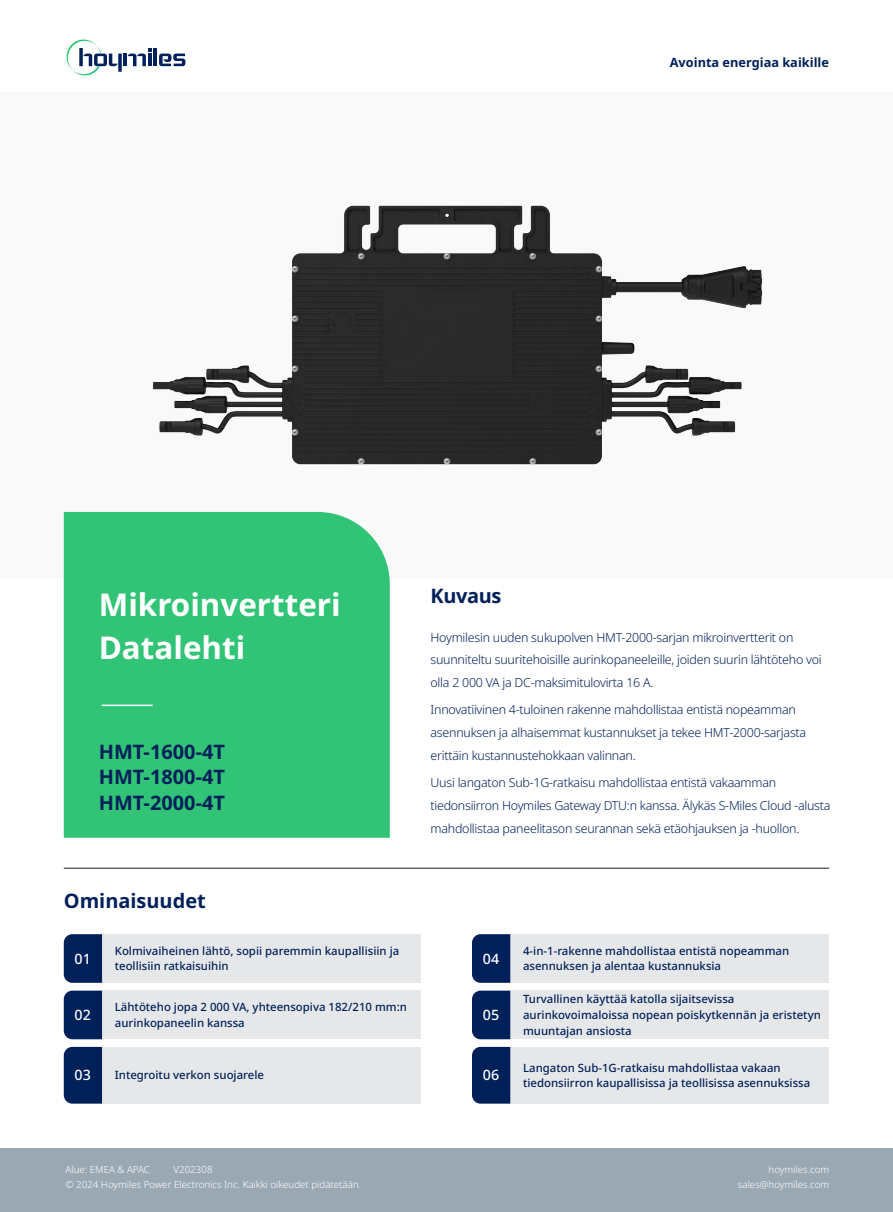
<style>
.page{position:relative;width:893px;height:1212px;background:#fff}
.page>*{position:absolute;margin:0;border:0;box-sizing:border-box;transform-origin:0 0}
.t1{font:700 31.35px/42.8px "Noto Sans";color:#fff}
.t2{font:700 19.95px "Noto Sans";color:#00205a}
.t3{font:500 14.25px "Noto Sans";color:#fff}
.t4{font:700 12.75px "Noto Sans";color:#00205a}
.t5{font:300 12.45px/22.8px "Noto Sans";letter-spacing:-.02em;color:#00205a}
.t6{font:500 11.4px/15.6px "Noto Sans";color:#00205a}
.t7{font:300 9.75px "Noto Sans";color:#fff}
</style>
<div class="page">
<div style="left:0;top:92px;width:893px;height:486px;background:#f9f9f9"></div>
<div style="left:64px;top:512px;width:326px;height:326px;background:#31c477"></div>
<div style="left:0;top:1148px;width:893px;height:64px;background:#9aa8b4"></div>
<hr style="left:64px;top:868px;width:765px;height:1px;background:#231f20">
<hr style="left:102px;top:704px;width:51px;height:2px;background:#fff">
<div style="left:102px;top:1047px;width:319px;height:56px;background:#e6e7e9"></div>
<div style="left:510px;top:1047px;width:319px;height:56px;background:#e6e7e9"></div>
<div style="left:102px;top:990px;width:319px;height:49px;background:#e6e7e9"></div>
<div style="left:510px;top:990px;width:319px;height:49px;background:#e6e7e9"></div>
<div style="left:102px;top:934px;width:319px;height:49px;background:#e6e7e9"></div>
<div style="left:510px;top:934px;width:319px;height:49px;background:#e6e7e9"></div>
<div style="left:64px;top:1047px;width:38px;height:56px;background:#00205a"></div>
<div style="left:472px;top:1047px;width:38px;height:56px;background:#00205a"></div>
<div style="left:64px;top:990px;width:38px;height:49px;background:#00205a"></div>
<div style="left:472px;top:990px;width:38px;height:49px;background:#00205a"></div>
<div style="left:64px;top:934px;width:38px;height:49px;background:#00205a"></div>
<div style="left:472px;top:934px;width:38px;height:49px;background:#00205a"></div>
<hr style="left:154px;top:48px;width:3px;height:18px;background:#00215c">
<svg style="left:159px;top:54px;width:26px;height:12px"></svg>
<svg style="left:66px;top:39px;width:85px;height:37px"></svg>
<img style="left:109px;top:205px;width:653px;height:336px">
<p class="t4" style="left:670px;top:53px;width:161px">Avointa energiaa kaikille</p>
<p class="t1" style="left:99px;top:584px;width:243px">Mikroinvertteri<br>Datalehti</p>
<p class="t2" style="left:99px;top:737px;width:128px">HMT-1600-4T</p>
<p class="t2" style="left:99px;top:763px;width:128px">HMT-1800-4T</p>
<p class="t2" style="left:99px;top:788px;width:128px">HMT-2000-4T</p>
<p class="t2" style="left:64px;top:887px;width:144px">Ominaisuudet</p>
<p class="t2" style="left:431px;top:581px;width:72px">Kuvaus</p>
<p class="t5" style="left:431px;top:626px;width:393px">Hoymilesin uuden sukupolven HMT-2000-sarjan mikroinvertterit on suunniteltu suuritehoisille aurinkopaneeleille, joiden suurin lähtöteho voi olla 2 000 VA ja DC-maksimitulovirta 16 A.</p>
<p class="t5" style="left:431px;top:699px;width:377px">Innovatiivinen 4-tuloinen rakenne mahdollistaa entistä nopeamman asennuksen ja alhaisemmat kustannukset ja tekee HMT-2000-sarjasta erittäin kustannustehokkaan valinnan.</p>
<p class="t5" style="left:431px;top:771px;width:401px">Uusi langaton Sub-1G-ratkaisu mahdollistaa entistä vakaamman tiedonsiirron Hoymiles Gateway DTU:n kanssa. Älykäs S-Miles Cloud -alusta mahdollistaa paneelitason seurannan sekä etäohjauksen ja -huollon.</p>
<p class="t6" style="left:115px;top:943px;width:286px">Kolmivaiheinen lähtö, sopii paremmin kaupallisiin ja teollisiin ratkaisuihin</p>
<p class="t6" style="left:523px;top:943px;width:268px">4-in-1-rakenne mahdollistaa entistä nopeamman asennuksen ja alentaa kustannuksia</p>
<p class="t6" style="left:115px;top:999px;width:294px">Lähtöteho jopa 2 000 VA, yhteensopiva 182/210 mm:n aurinkopaneelin kanssa</p>
<p class="t3" style="left:75px;top:948px;width:18px">01</p>
<p class="t3" style="left:483px;top:948px;width:18px">04</p>
<p class="t6" style="left:523px;top:992px;width:299px">Turvallinen käyttää katolla sijaitsevissa aurinkovoimaloissa nopean poiskytkennän ja eristetyn muuntajan ansiosta</p>
<p class="t6" style="left:523px;top:1060px;width:289px">Langaton Sub-1G-ratkaisu mahdollistaa vakaan tiedonsiirron kaupallisissa ja teollisissa asennuksissa</p>
<p class="t3" style="left:75px;top:1005px;width:18px">02</p>
<p class="t3" style="left:483px;top:1005px;width:18px">05</p>
<p class="t3" style="left:75px;top:1065px;width:18px">03</p>
<p class="t3" style="left:483px;top:1065px;width:18px">06</p>
<p class="t6" style="left:115px;top:1068px;width:151px">Integroitu verkon suojarele</p>
<p class="t7" style="left:65px;top:1162px;width:86px">Alue: EMEA &amp; APAC</p>
<p class="t7" style="left:173px;top:1162px;width:41px">V202308</p>
<p class="t7" style="left:65px;top:1177px;width:297px">© 2024 Hoymiles Power Electronics Inc. Kaikki oikeudet pidätetään.</p>
<p class="t7" style="left:769px;top:1162px;width:62px">hoymiles.com</p>
<p class="t7" style="left:738px;top:1177px;width:93px">sales@hoymiles.com</p>
</div>
